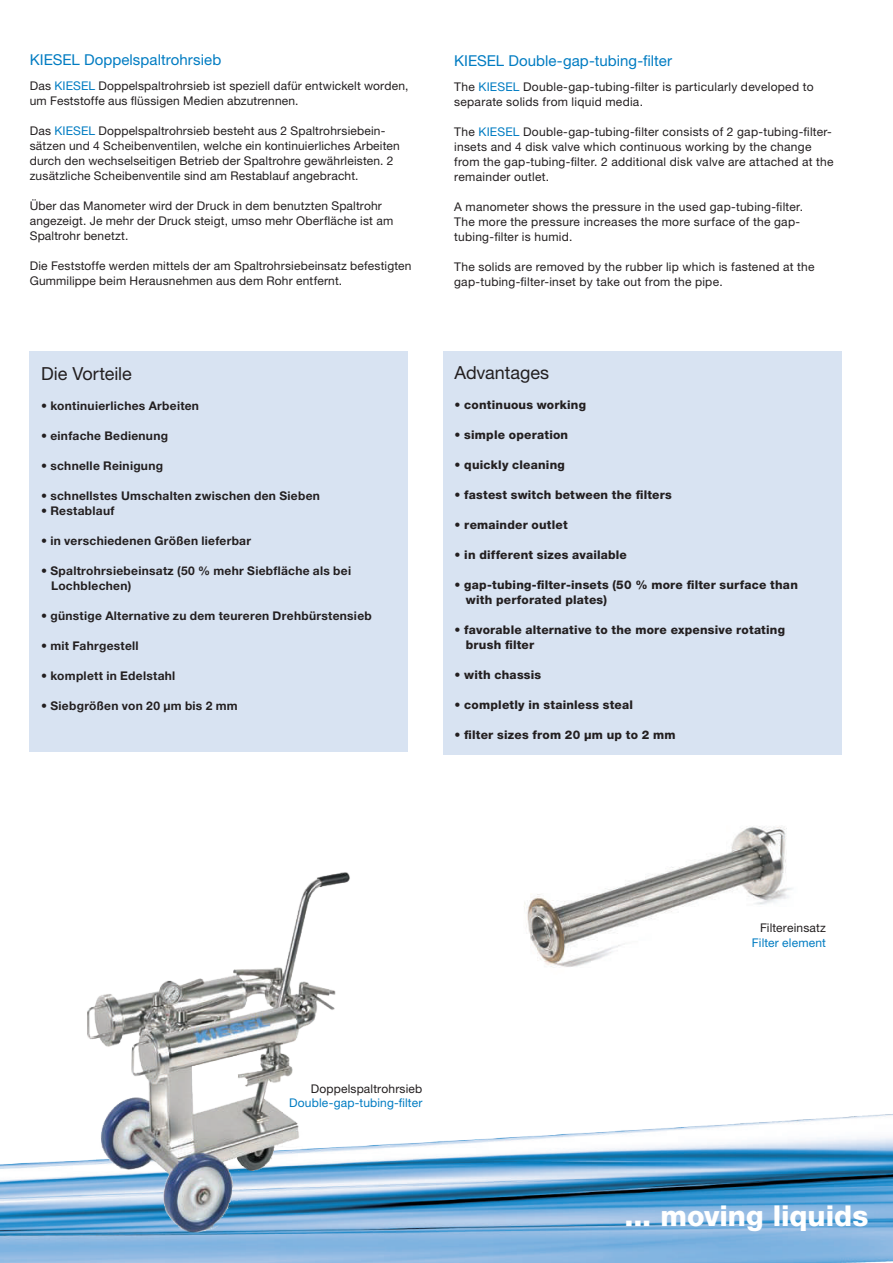
<style>
.page{position:relative;width:893px;height:1263px;background:#fff}
.page>*{position:absolute;margin:0;border:0;box-sizing:border-box;transform-origin:0 0}
.t1{font:800 28.8px "Helvetica Neue LT Pro";color:#fff}
.t2{font:18px "Helvetica Neue LT Pro";letter-spacing:-.005em;color:#231f20}
.t3{font:15px "Helvetica Neue LT Pro";letter-spacing:.005em;color:#007cc2}
.t4{font:12px/15px "Helvetica Neue LT Pro";letter-spacing:.015em;color:#231f20}
.t5{font:800 12px/15px "Helvetica Neue LT Pro";letter-spacing:.015em;color:#231f20}
.t6{font:700 12px/15px "Helvetica Neue LT Pro";letter-spacing:.025em;color:#231f20}
.t7{font:12px "Helvetica Neue LT Pro";letter-spacing:.015em;color:#007cc2}
.s1{color:#007cc2}
</style>
<div class="page">
<div style="left:30px;top:351px;width:378px;height:401px;background:#d8e3f2"></div>
<div style="left:443px;top:351px;width:398px;height:404px;background:#d8e3f2"></div>
<img style="left:524px;top:826px;width:269px;height:142px">
<img style="left:0;top:1114px;width:893px;height:149px">
<img style="left:74px;top:872px;width:305px;height:380px">
<p class="t3" style="left:30px;top:50px;width:193px">KIESEL Doppelspaltrohrsieb</p>
<p class="t4" style="left:30px;top:77px;width:380px">Das <span class="s1">KIESEL</span> Doppelspaltrohrsieb ist speziell dafür entwickelt worden, um Feststoffe aus flüssigen Medien abzutrennen.</p>
<p class="t4" style="left:30px;top:122px;width:372px">Das <span class="s1">KIESEL</span> Doppelspaltrohrsieb besteht aus 2 Spaltrohrsiebein&shy;sätzen und 4 Scheibenventilen, welche ein kontinuierliches Arbeiten durch den wechselseitigen Betrieb der Spaltrohre gewährleisten. 2 zusätzliche Scheibenventile sind am Restablauf angebracht.</p>
<p class="t4" style="left:30px;top:197px;width:365px">Über das Manometer wird der Druck in dem benutzten Spaltrohr angezeigt. Je mehr der Druck steigt, umso mehr Oberfläche ist am<br>Spaltrohr benetzt.</p>
<p class="t4" style="left:30px;top:257px;width:383px">Die Feststoffe werden mittels der am Spaltrohrsiebeinsatz befestigten<br>Gummilippe beim Herausnehmen aus dem Rohr entfernt.</p>
<h2 class="t2" style="left:41px;top:362px;width:92px">Die Vorteile</h2>
<p class="t6" style="left:41px;top:397px;width:159px">• kontinuierliches Arbeiten</p>
<p class="t6" style="left:41px;top:427px;width:128px">• einfache Bedienung</p>
<p class="t6" style="left:41px;top:457px;width:123px">• schnelle Reinigung</p>
<p class="t6" style="left:41px;top:487px;width:280px">• schnellstes Umschalten zwischen den Sieben</p>
<p class="t6" style="left:41px;top:502px;width:75px">• Restablauf</p>
<p class="t6" style="left:41px;top:532px;width:212px">• in verschiedenen Größen lieferbar</p>
<p class="t6" style="left:51px;top:562px;width:302px;text-indent:-10px">• Spaltrohrsiebeinsatz (50 % mehr Siebfläche als bei<br>Lochblechen)</p>
<p class="t6" style="left:41px;top:607px;width:332px">• günstige Alternative zu dem teureren Drehbürstensieb</p>
<p class="t6" style="left:41px;top:637px;width:99px">• mit Fahrgestell</p>
<p class="t6" style="left:41px;top:667px;width:136px">• komplett in Edelstahl</p>
<p class="t6" style="left:41px;top:697px;width:198px">• Siebgrößen von 20 μm bis 2 mm</p>
<p class="t3" style="left:454px;top:51px;width:219px">KIESEL Double-gap-tubing-filter</p>
<p class="t4" style="left:454px;top:79px;width:361px">The <span class="s1">KIESEL</span> Double-gap-tubing-filter is particularly developed to separate solids from liquid media.</p>
<p class="t4" style="left:454px;top:124px;width:381px">The <span class="s1">KIESEL</span> Double-gap-tubing-filter consists of 2 gap-tubing-filter&shy;insets and 4 disk valve which continuous working by the change from the gap-tubing-filter. 2 additional disk valve are attached at the remainder outlet.</p>
<p class="t4" style="left:454px;top:199px;width:350px">A manometer shows the pressure in the used gap-tubing-filter.<br>The more the pressure increases the more surface of the gap&shy;tubing-filter is humid.</p>
<p class="t4" style="left:454px;top:259px;width:362px">The solids are removed by the rubber lip which is fastened at the gap-tubing-filter-inset by take out from the pipe.</p>
<h2 class="t2" style="left:454px;top:362px;width:96px">Advantages</h2>
<p class="t5" style="left:454px;top:397px;width:133px">• continuous working</p>
<p class="t5" style="left:454px;top:427px;width:115px">• simple operation</p>
<p class="t5" style="left:454px;top:457px;width:112px">• quickly cleaning</p>
<p class="t5" style="left:454px;top:487px;width:219px">• fastest switch between the filters</p>
<p class="t5" style="left:454px;top:517px;width:115px">• remainder outlet</p>
<p class="t5" style="left:454px;top:547px;width:174px">• in different sizes available</p>
<p class="t5" style="left:466px;top:577px;width:334px;text-indent:-11px">• gap-tubing-filter-insets (50 % more filter surface than with perforated plates)</p>
<p class="t5" style="left:466px;top:622px;width:321px;text-indent:-11px">• favorable alternative to the more expensive rotating brush filter</p>
<p class="t5" style="left:454px;top:667px;width:88px">• with chassis</p>
<p class="t5" style="left:454px;top:697px;width:180px">• completly in stainless steal</p>
<p class="t5" style="left:454px;top:727px;width:223px">• filter sizes from 20 μm up to 2 mm</p>
<p class="t4" style="left:311px;top:1081px;width:113px">Doppelspaltrohrsieb</p>
<p class="t7" style="left:289px;top:1096px;width:135px">Double-gap-tubing-filter</p>
<p class="t4" style="left:760px;top:920px;width:67px">Filtereinsatz</p>
<p class="t7" style="left:752px;top:935px;width:76px">Filter element</p>
<h1 class="t1" style="left:624px;top:1199px;width:246px">... moving liquids</h1>
</div>
